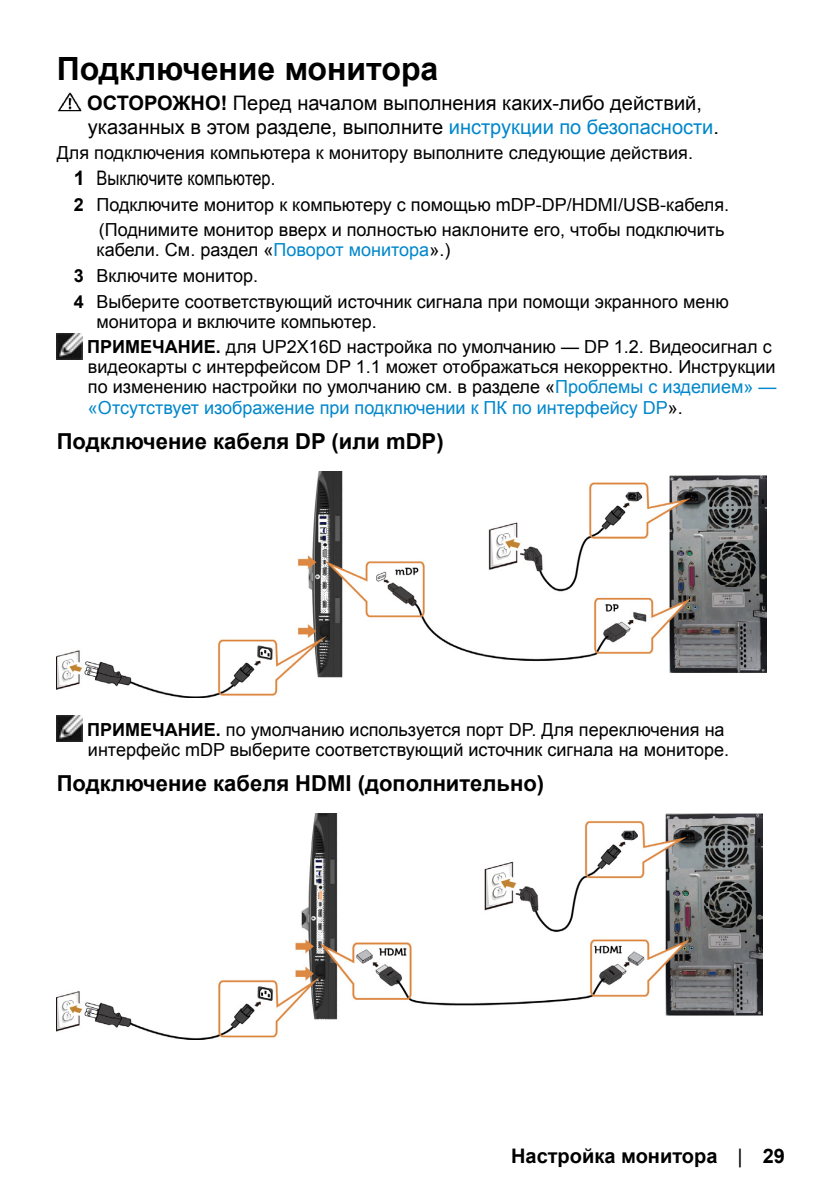
<style>
.page{position:relative;width:840px;height:1191px;background:#fff}
.page>*{position:absolute;margin:0;border:0;box-sizing:border-box;transform-origin:0 0}
.Head2{font:700 32px "Arial";color:#000}
.Head4{font:700 22px "Arial";color:#000}
.Caution_Warning{font:20px/24px "Arial";color:#000}
.t1{font:700 20px "Arial";color:#000}
.Numbered_List{font:20px "Arial Narrow";color:#000}
.Note{font:18px/20px "Arial";color:#000}
.Numbered_List-2{font:18px/20px "Arial";color:#000}
.Paragraph{font:18px "Arial";color:#000}
.s1{font-weight:700}
.s2{color:#0087cb}
.s3{font-family:"Arial";font-weight:700}
.s4{font-weight:400}
</style>
<div class="page">
<img style="left:57px;top:92px;width:25px;height:20px">
<img style="left:57px;top:334px;width:25px;height:25px">
<img style="left:57px;top:471px;width:708px;height:226px">
<img style="left:57px;top:716px;width:25px;height:25px">
<img style="left:57px;top:813px;width:705px;height:226px">
<p class="Head2" style="left:57px;top:48px;width:383px">Подключение монитора</p>
<p class="Caution_Warning" style="left:87px;top:91px;width:633px"><span class="s1">ОСТОРОЖНО!</span> Перед началом выполнения каких-либо действий, указанных в этом разделе, выполните <span class="s2">инструкции по безопасности</span>.</p>
<p class="Paragraph" style="left:57px;top:141px;width:637px">Для подключения компьютера к монитору выполните следующие действия.</p>
<p class="Numbered_List" style="left:74px;top:163px;width:200px"><span class="s3">1</span> Выключите компьютер.</p>
<p class="Numbered_List-2" style="left:74px;top:195px;width:656px"><span class="s1">2</span> Подключите монитор к компьютеру с помощью mDP-DP/HDMI/USB-кабеля.</p>
<p class="Numbered_List-2" style="left:96px;top:220px;width:629px">(Поднимите монитор вверх и полностью наклоните его, чтобы подключить кабели. См. раздел «<span class="s2">Поворот монитора</span>».)</p>
<p class="Numbered_List-2" style="left:74px;top:266px;width:186px"><span class="s1">3</span> Включите монитор.</p>
<p class="Numbered_List-2" style="left:96px;top:292px;width:633px;text-indent:-23px"><span class="s1">4</span> Выберите соответствующий источник сигнала при помощи экранного меню монитора и включите компьютер.</p>
<p class="Note" style="left:87px;top:337px;width:690px"><span class="s1">ПРИМЕЧАНИЕ.</span> для UP2X16D настройка по умолчанию — DP 1.2. Видеосигнал с видеокарты с интерфейсом DP 1.1 может отображаться некорректно. Инструкции по изменению настройки по умолчанию см. в разделе «<span class="s2">Проблемы с изделием» — «Отсутствует изображение при подключении к ПК по интерфейсу DP</span>».</p>
<p class="Head4" style="left:57px;top:426px;width:388px">Подключение кабеля DP (или mDP)</p>
<p class="Note" style="left:87px;top:719px;width:643px"><span class="s1">ПРИМЕЧАНИЕ.</span> по умолчанию используется порт DP. Для переключения на интерфейс mDP выберите соответствующий источник сигнала на мониторе.</p>
<p class="Head4" style="left:57px;top:769px;width:488px">Подключение кабеля HDMI (дополнительно)</p>
<p class="t1" style="left:511px;top:1142px;width:275px">Настройка монитора <span class="s4">|</span> 29</p>
</div>
